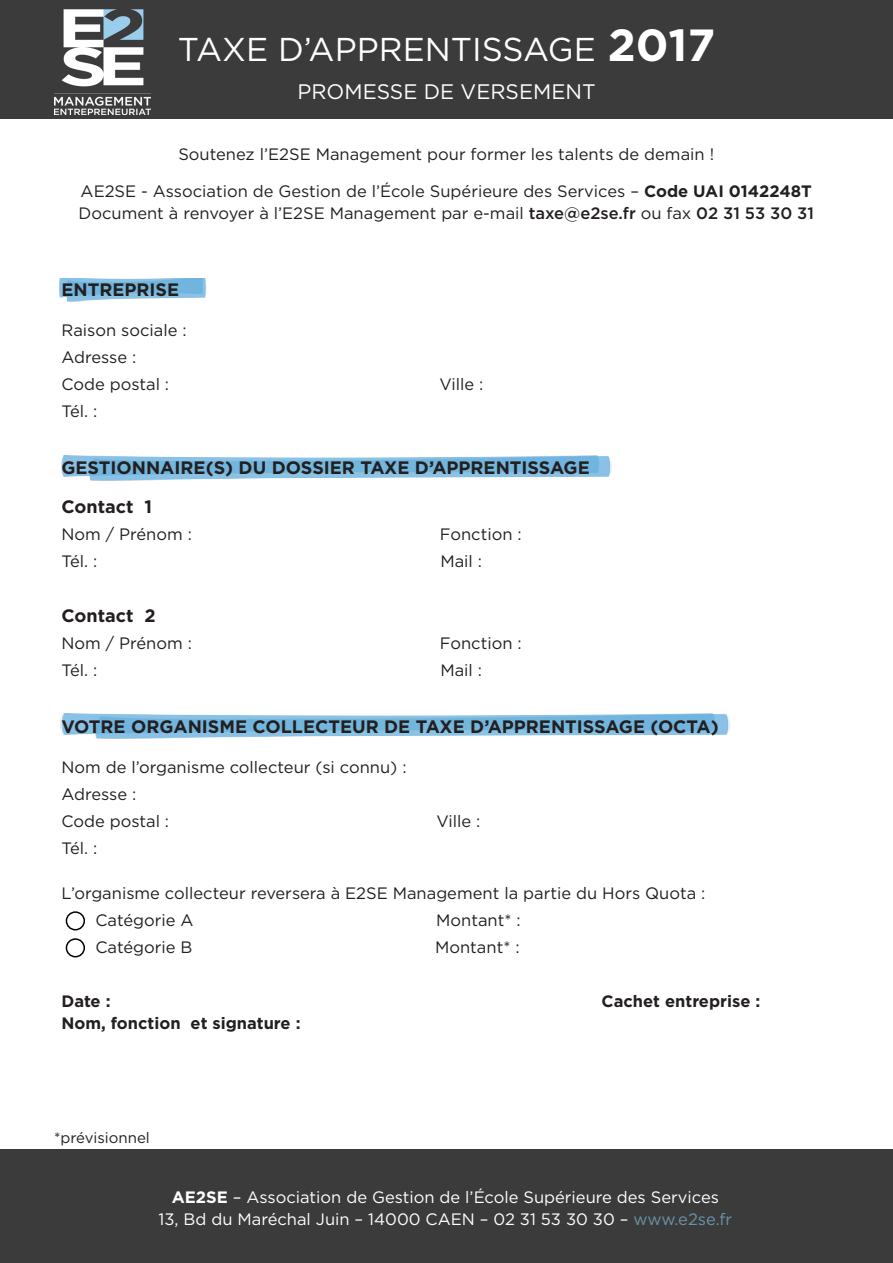
<style>
.page{position:relative;width:893px;height:1263px;background:#fff}
.page>*{position:absolute;margin:0;border:0;box-sizing:border-box;transform-origin:0 0}
.t1{font:33px "Gotham";color:#fff}
.t2{font:21px "Gotham";color:#fff}
.t3{font:700 18px "Gotham";color:#231f20}
.t4{font:16.5px "Gotham";color:#231f20}
.t5{font:16.5px "Gotham";color:#fff}
.t6{font:700 16.5px "Gotham";color:#231f20}
.t7{font:15px "Gotham";color:#231f20}
.s1{font-weight:700;font-size:45px}
.s2{font-weight:700}
.s3{font-weight:500}
.s4{color:#6c92a7}
</style>
<div class="page">
<div style="left:0;top:1150px;width:893px;height:113px;background:#3b3b3b"></div>
<div style="left:0;top:0;width:893px;height:118px;background:#3b3b3b"></div>
<img style="left:54px;top:9px;width:96px;height:105px">
<img style="left:59px;top:279px;width:147px;height:23px">
<img style="left:61px;top:455px;width:551px;height:26px">
<img style="left:60px;top:713px;width:670px;height:26px">
<div style="left:66px;top:911px;width:19px;height:19px;border:2px solid #000;border-radius:50%"></div>
<div style="left:66px;top:938px;width:19px;height:19px;border:2px solid #000;border-radius:50%"></div>
<p class="t1" style="left:178px;top:28px;width:539px">TAXE D’APPRENTISSAGE <span class="s1">2017</span></p>
<p class="t2" style="left:297px;top:78px;width:300px">PROMESSE DE VERSEMENT</p>
<p class="t4" style="left:178px;top:143px;width:537px">Soutenez l’E2SE Management pour former les talents de demain !</p>
<p class="t4" style="left:81px;top:181px;width:733px">AE2SE - Association de Gestion de l’École Supérieure des Services – <span class="s2">Code UAI 0142248T</span></p>
<p class="t4" style="left:79px;top:203px;width:737px">Document à renvoyer à l’E2SE Management par e-mail <span class="s3">taxe@e2se.fr</span> ou fax <span class="s3">02 31 53 30 31</span></p>
<p class="t3" style="left:61px;top:278px;width:119px">ENTREPRISE</p>
<p class="t4" style="left:61px;top:319px;width:127px">Raison sociale :</p>
<p class="t4" style="left:61px;top:346px;width:76px">Adresse :</p>
<p class="t4" style="left:61px;top:373px;width:109px">Code postal :</p>
<p class="t4" style="left:439px;top:373px;width:45px">Ville :</p>
<p class="t4" style="left:61px;top:400px;width:37px">Tél. :</p>
<p class="t3" style="left:61px;top:456px;width:530px">GESTIONNAIRE(S) DU DOSSIER TAXE D’APPRENTISSAGE</p>
<p class="t3" style="left:61px;top:495px;width:92px">Contact 1</p>
<p class="t4" style="left:61px;top:524px;width:132px">Nom / Prénom :</p>
<p class="t4" style="left:440px;top:524px;width:83px">Fonction :</p>
<p class="t4" style="left:61px;top:551px;width:37px">Tél. :</p>
<p class="t4" style="left:440px;top:551px;width:43px">Mail :</p>
<p class="t3" style="left:61px;top:603px;width:96px">Contact 2</p>
<p class="t4" style="left:61px;top:632px;width:132px">Nom / Prénom :</p>
<p class="t4" style="left:440px;top:632px;width:83px">Fonction :</p>
<p class="t4" style="left:61px;top:659px;width:37px">Tél. :</p>
<p class="t4" style="left:440px;top:659px;width:43px">Mail :</p>
<p class="t3" style="left:61px;top:715px;width:659px">VOTRE ORGANISME COLLECTEUR DE TAXE D’APPRENTISSAGE (OCTA)</p>
<p class="t4" style="left:61px;top:756px;width:347px">Nom de l’organisme collecteur (si connu) :</p>
<p class="t4" style="left:61px;top:783px;width:76px">Adresse :</p>
<p class="t4" style="left:61px;top:810px;width:109px">Code postal :</p>
<p class="t4" style="left:436px;top:810px;width:45px">Ville :</p>
<p class="t4" style="left:61px;top:837px;width:37px">Tél. :</p>
<p class="t4" style="left:61px;top:882px;width:645px">L’organisme collecteur reversera à E2SE Management la partie du Hors Quota :</p>
<p class="t4" style="left:95px;top:909px;width:100px">Catégorie A</p>
<p class="t4" style="left:436px;top:909px;width:86px">Montant* :</p>
<p class="t4" style="left:95px;top:936px;width:99px">Catégorie B</p>
<p class="t4" style="left:435px;top:936px;width:86px">Montant* :</p>
<p class="t6" style="left:61px;top:990px;width:51px">Date :</p>
<p class="t6" style="left:601px;top:990px;width:160px">Cachet entreprise :</p>
<p class="t6" style="left:61px;top:1012px;width:241px">Nom, fonction et signature :</p>
<p class="t7" style="left:54px;top:1128px;width:97px">*prévisionnel</p>
<p class="t5" style="left:172px;top:1186px;width:549px"><span class="s2">AE2SE</span> – Association de Gestion de l’École Supérieure des Services</p>
<p class="t5" style="left:159px;top:1208px;width:575px">13, Bd du Maréchal Juin – 14000 CAEN – 02 31 53 30 30 – <span class="s4">www.e2se.fr</span></p>
</div>
